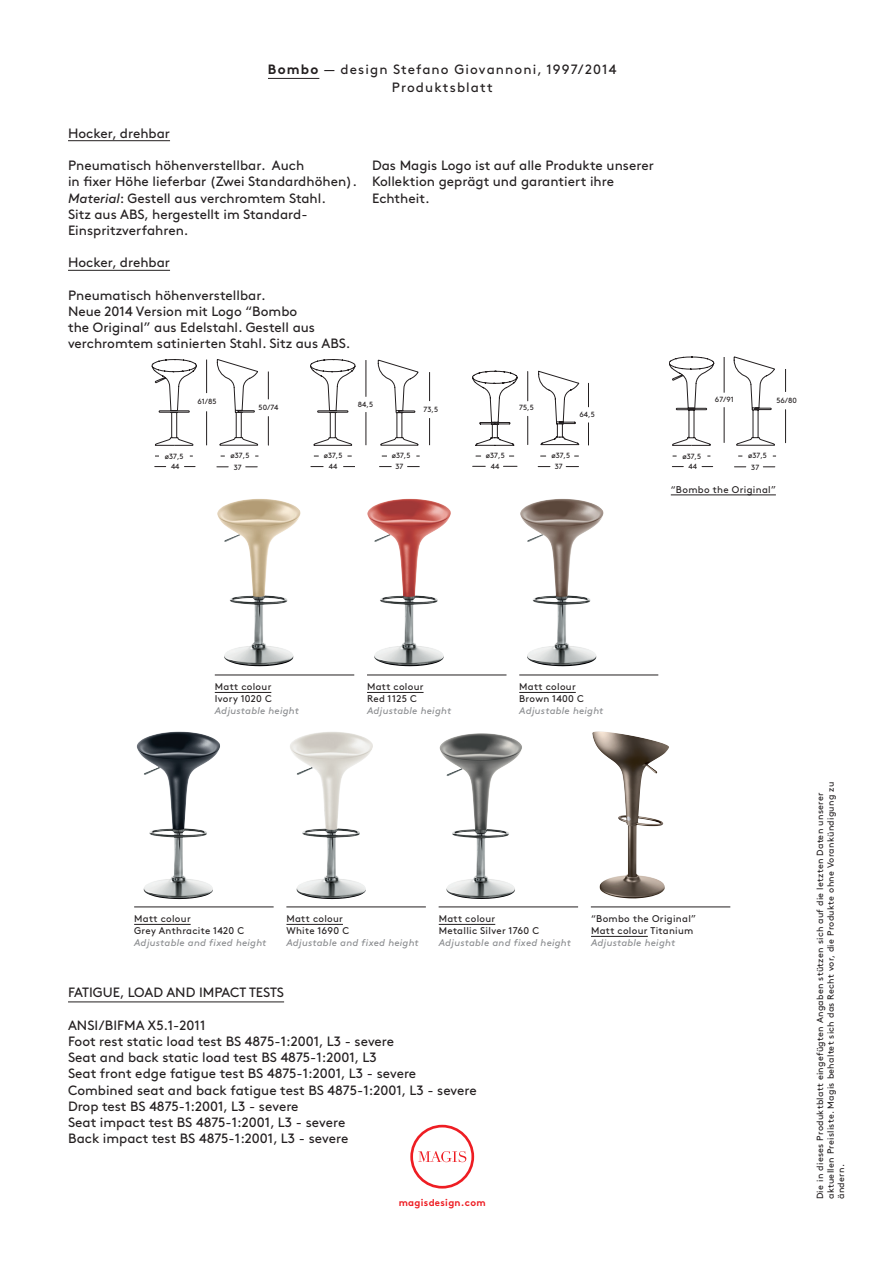
<style>
.page{position:relative;width:893px;height:1263px;background:#fff}
.page>*{position:absolute;margin:0;border:0;box-sizing:border-box;transform-origin:0 0}
.testo_base{font:13.5px/16.2px "Brown Regular Alt";color:#231f20}
.testo_base-2{font:13.5px "Brown Regular Alt";letter-spacing:.08em;color:#231f20}
.testo_finishis{font:9.75px "Brown Regular Alt";letter-spacing:.03em;color:#231f20}
.testo_finishis-2{font:9.75px "Brown Regular Italic Alt";letter-spacing:.025em;color:#8a8c8f}
.t1{font:9.75px "Brown Bold Alt";letter-spacing:.03em;color:#ee1d23}
.t2{font:9px/10.5px "Brown Regular Alt";letter-spacing:.03em;color:#231f20}
.t3{font:7.5px "Brown";color:#231f20}
.s1{font-family:"Brown Bold Alt"}
.s2{font-family:"Brown Regular Italic Alt"}
</style>
<div class="page">
<svg style="left:410px;top:1125px;width:64px;height:63px"></svg>
<hr style="left:268px;top:78px;width:51px;height:1px;background:#231f20">
<hr style="left:68px;top:140px;width:102px;height:1px;background:#231f20">
<hr style="left:68px;top:270px;width:102px;height:1px;background:#231f20">
<hr style="left:68px;top:1001px;width:216px;height:1px;background:#231f20">
<hr style="left:215px;top:692px;width:56px;height:1px;background:#231f20">
<hr style="left:367px;top:692px;width:57px;height:1px;background:#231f20">
<hr style="left:519px;top:692px;width:57px;height:1px;background:#231f20">
<hr style="left:134px;top:924px;width:57px;height:1px;background:#231f20">
<hr style="left:286px;top:924px;width:57px;height:1px;background:#231f20">
<hr style="left:439px;top:924px;width:56px;height:1px;background:#231f20">
<hr style="left:591px;top:936px;width:57px;height:1px;background:#231f20">
<hr style="left:367px;top:675px;width:139px;height:1px;background:#231f20">
<hr style="left:519px;top:675px;width:139px;height:1px;background:#231f20">
<hr style="left:215px;top:675px;width:139px;height:1px;background:#231f20">
<hr style="left:286px;top:906px;width:140px;height:1px;background:#231f20">
<hr style="left:439px;top:906px;width:139px;height:1px;background:#231f20">
<hr style="left:591px;top:906px;width:139px;height:1px;background:#231f20">
<hr style="left:134px;top:906px;width:140px;height:1px;background:#231f20">
<svg style="left:669px;top:357px;width:118px;height:111px"></svg>
<img style="left:217px;top:499px;width:84px;height:167px">
<img style="left:367px;top:499px;width:84px;height:167px">
<img style="left:439px;top:733px;width:83px;height:166px">
<img style="left:592px;top:731px;width:77px;height:168px">
<img style="left:520px;top:499px;width:84px;height:167px">
<img style="left:137px;top:732px;width:83px;height:167px">
<img style="left:290px;top:732px;width:83px;height:167px">
<hr style="left:671px;top:495px;width:105px;height:1px;background:#231f20">
<svg style="left:472px;top:371px;width:117px;height:96px"></svg>
<svg style="left:151px;top:359px;width:279px;height:109px"></svg>
<p class="testo_base-2" style="left:268px;top:59px;width:350px"><span class="s1">Bombo</span> — design Stefano Giovannoni, 1997/2014</p>
<p class="testo_base-2" style="left:392px;top:77px;width:102px">Produktsblatt</p>
<p class="testo_base" style="left:68px;top:124px;width:104px">Hocker, drehbar</p>
<p class="testo_base" style="left:68px;top:156px;width:238px">Pneumatisch höhenverstellbar. Auch</p>
<p class="testo_base" style="left:68px;top:172px;width:290px">in fixer Höhe lieferbar (Zwei Standardhöhen).</p>
<p class="testo_base" style="left:68px;top:189px;width:259px"><span class="s2">Material</span>: Gestell aus verchromtem Stahl.<br>Sitz aus ABS, hergestellt im Standard-<br>Einspritzverfahren.</p>
<p class="testo_base" style="left:68px;top:253px;width:104px">Hocker, drehbar</p>
<p class="testo_base" style="left:68px;top:286px;width:199px">Pneumatisch höhenverstellbar.</p>
<p class="testo_base" style="left:68px;top:302px;width:284px">Neue 2014 Version mit Logo “Bombo<br>the Original” aus Edelstahl. Gestell aus verchromtem satinierten Stahl. Sitz aus ABS.</p>
<p class="testo_base" style="left:372px;top:156px;width:283px">Das Magis Logo ist auf alle Produkte unserer<br>Kollektion geprägt und garantiert ihre<br>Echtheit.</p>
<p class="t3" style="left:197px;top:396px;width:21px">61/85</p>
<p class="t3" style="left:358px;top:399px;width:17px">84,5</p>
<p class="t3" style="left:259px;top:402px;width:21px">50/74</p>
<p class="t3" style="left:519px;top:402px;width:16px">75,5</p>
<p class="t3" style="left:423px;top:404px;width:16px">73,5</p>
<p class="t3" style="left:580px;top:409px;width:17px">64,5</p>
<p class="t3" style="left:715px;top:394px;width:20px">67/91</p>
<p class="t3" style="left:776px;top:395px;width:22px">56/80</p>
<p class="t3" style="left:165px;top:451px;width:20px">ø37,5</p>
<p class="t3" style="left:231px;top:450px;width:20px">ø37,5</p>
<p class="t3" style="left:324px;top:450px;width:20px">ø37,5</p>
<p class="t3" style="left:392px;top:450px;width:20px">ø37,5</p>
<p class="t3" style="left:486px;top:450px;width:20px">ø37,5</p>
<p class="t3" style="left:551px;top:450px;width:20px">ø37,5</p>
<p class="t3" style="left:682px;top:451px;width:20px">ø37,5</p>
<p class="t3" style="left:748px;top:450px;width:20px">ø37,5</p>
<p class="t3" style="left:171px;top:461px;width:10px">44</p>
<p class="t3" style="left:329px;top:461px;width:10px">44</p>
<p class="t3" style="left:491px;top:460px;width:10px">44</p>
<p class="t3" style="left:234px;top:461px;width:9px">37</p>
<p class="t3" style="left:396px;top:461px;width:9px">37</p>
<p class="t3" style="left:555px;top:460px;width:9px">37</p>
<p class="t3" style="left:689px;top:461px;width:10px">44</p>
<p class="t3" style="left:751px;top:461px;width:9px">37</p>
<p class="testo_finishis" style="left:671px;top:482px;width:107px">“Bombo the Original”</p>
<p class="testo_finishis" style="left:215px;top:679px;width:58px">Matt colour</p>
<p class="testo_finishis" style="left:215px;top:691px;width:59px">Ivory 1020 C</p>
<p class="testo_finishis-2" style="left:215px;top:703px;width:86px">Adjustable height</p>
<p class="testo_finishis" style="left:367px;top:679px;width:58px">Matt colour</p>
<p class="testo_finishis" style="left:367px;top:691px;width:52px">Red 1125 C</p>
<p class="testo_finishis-2" style="left:367px;top:703px;width:86px">Adjustable height</p>
<p class="testo_finishis" style="left:519px;top:679px;width:58px">Matt colour</p>
<p class="testo_finishis" style="left:519px;top:691px;width:66px">Brown 1400 C</p>
<p class="testo_finishis-2" style="left:519px;top:703px;width:86px">Adjustable height</p>
<p class="testo_finishis" style="left:134px;top:911px;width:58px">Matt colour</p>
<p class="testo_finishis" style="left:134px;top:923px;width:112px">Grey Anthracite 1420 C</p>
<p class="testo_finishis-2" style="left:134px;top:935px;width:134px">Adjustable and fixed height</p>
<p class="testo_finishis" style="left:286px;top:911px;width:58px">Matt colour</p>
<p class="testo_finishis" style="left:286px;top:923px;width:64px">White 1690 C</p>
<p class="testo_finishis-2" style="left:286px;top:935px;width:134px">Adjustable and fixed height</p>
<p class="testo_finishis" style="left:439px;top:911px;width:58px">Matt colour</p>
<p class="testo_finishis" style="left:439px;top:923px;width:102px">Metallic Silver 1760 C</p>
<p class="testo_finishis-2" style="left:439px;top:935px;width:134px">Adjustable and fixed height</p>
<p class="testo_finishis" style="left:591px;top:911px;width:107px">“Bombo the Original”</p>
<p class="testo_finishis" style="left:591px;top:923px;width:104px">Matt colour Titanium</p>
<p class="testo_finishis-2" style="left:591px;top:935px;width:86px">Adjustable height</p>
<p class="testo_base" style="left:68px;top:983px;width:218px">FATIGUE, LOAD AND IMPACT TESTS</p>
<p class="testo_base" style="left:68px;top:1016px;width:139px">ANSI/BIFMA X5.1-2011</p>
<p class="testo_base" style="left:68px;top:1032px;width:328px">Foot rest static load test BS 4875-1:2001, L3 - severe</p>
<p class="testo_base" style="left:68px;top:1048px;width:310px">Seat and back static load test BS 4875-1:2001, L3</p>
<p class="testo_base" style="left:68px;top:1064px;width:350px">Seat front edge fatigue test BS 4875-1:2001, L3 - severe</p>
<p class="testo_base" style="left:68px;top:1081px;width:410px">Combined seat and back fatigue test BS 4875-1:2001, L3 - severe</p>
<p class="testo_base" style="left:68px;top:1097px;width:232px">Drop test BS 4875-1:2001, L3 - severe</p>
<p class="testo_base" style="left:68px;top:1113px;width:279px">Seat impact test BS 4875-1:2001, L3 - severe</p>
<p class="testo_base" style="left:68px;top:1129px;width:282px">Back impact test BS 4875-1:2001, L3 - severe</p>
<p class="t1" style="left:399px;top:1195px;width:88px">magisdesign.com</p>
<p class="t2" style="left:814px;top:1199px;width:419px;rotate:-90deg">Die in dieses Produktblatt eingefügten Angaben stützen sich auf die letzten Daten unserer aktuellen Preisliste. Magis behaltet sich das Recht vor, die Produkte ohne Vorankündigung zu ändern.</p>
</div>
